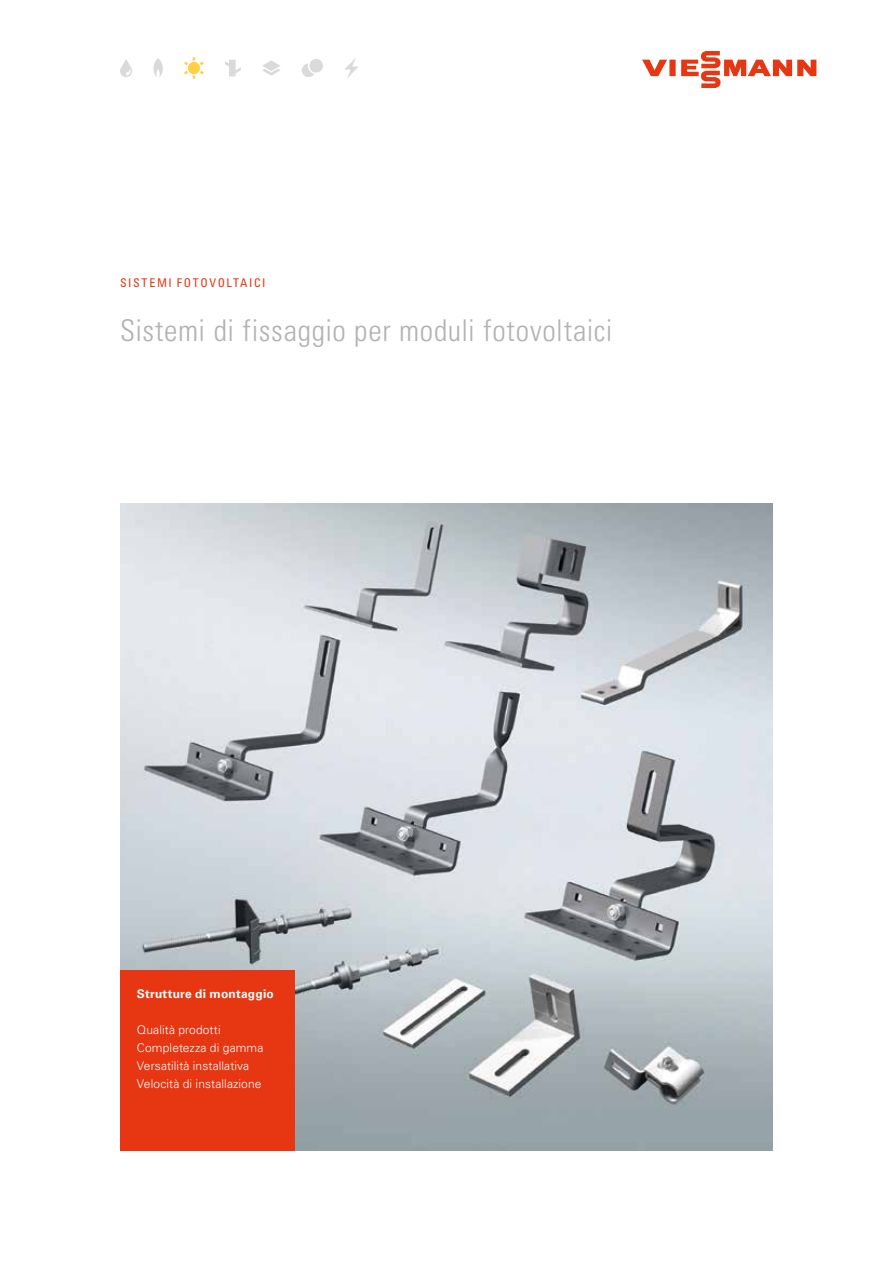
<style>
.page{position:relative;width:893px;height:1263px;background:#fff}
.page>*{position:absolute;margin:0;border:0;box-sizing:border-box;transform-origin:0 0}
.t1{font:30px "Univers LTCYR 47 Light Cond";letter-spacing:.02em;color:#b3b2b2}
.t2{font:300 12px/18px "Univers LTCYR 45";letter-spacing:.01em;color:#fff}
.t3{font:700 12px "Univers LTCYR 65";letter-spacing:.02em;color:#fff}
.t4{font:condensed 12px "Univers LTCYR 57";letter-spacing:.13em;color:#e63612}
</style>
<div class="page">
<img style="left:120px;top:503px;width:653px;height:648px">
<div style="left:120px;top:971px;width:174px;height:180px;background:#e63612"></div>
<svg style="left:642px;top:51px;width:174px;height:37px"></svg>
<svg style="left:302px;top:59px;width:21px;height:18px"></svg>
<svg style="left:345px;top:58px;width:13px;height:20px"></svg>
<svg style="left:184px;top:57px;width:20px;height:22px"></svg>
<svg style="left:225px;top:60px;width:16px;height:16px"></svg>
<svg style="left:262px;top:60px;width:18px;height:16px"></svg>
<svg style="left:153px;top:58px;width:10px;height:19px"></svg>
<svg style="left:120px;top:59px;width:12px;height:18px"></svg>
<p class="t4" style="left:120px;top:275px;width:147px">SISTEMI FOTOVOLTAICI</p>
<h1 class="t1" style="left:120px;top:310px;width:494px">Sistemi di fissaggio per moduli fotovoltaici</h1>
<p class="t3" style="left:137px;top:985px;width:139px">Strutture di montaggio</p>
<p class="t2" style="left:137px;top:1020px;width:128px">Qualità prodotti<br>Completezza di gamma<br>Versatilità installativa<br>Velocità di installazione</p>
</div>
